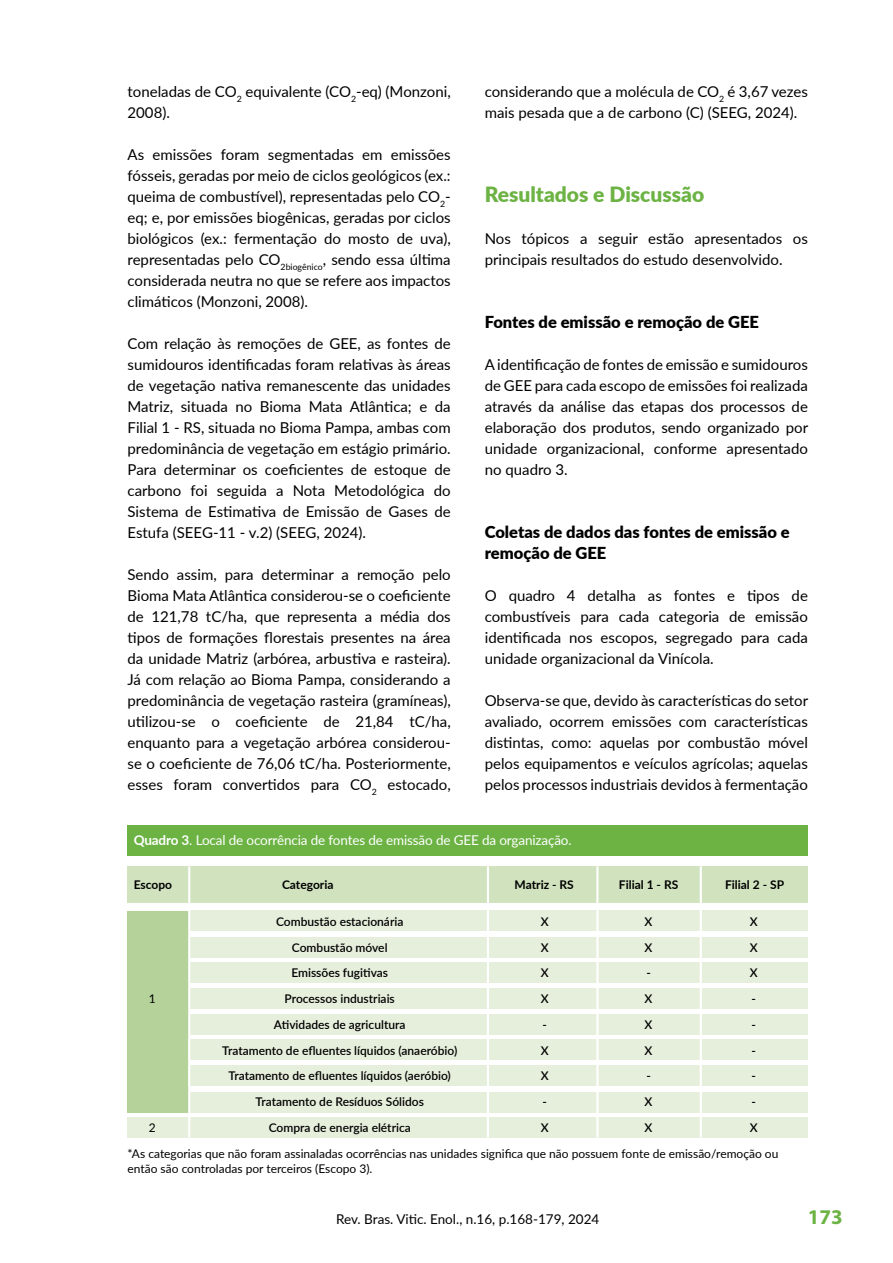
<style>
.page{position:relative;width:893px;height:1263px;background:#fff}
.page>*{position:absolute;margin:0;border:0;box-sizing:border-box;transform-origin:0 0}
.t1{font:900 21px "Lato";color:#6cb344}
.t2{font:700 21px "Myriad Pro";color:#6cb344}
.t3{font:900 16.5px/21px "Lato";color:#000}
.t4{font:15px/21px "Lato";color:#000;text-align:justify}
.t5{font:13.5px "Lato";letter-spacing:-.01em;color:#fff}
.t6{font:13.5px "Lato";color:#000}
.t7{font:600 12px/25.8px "Lato";color:#000}
.t8{font:12px/14.4px "Lato";color:#000}
.t9{font:700 12px "Lato";color:#000}
.s1{font-weight:700}
</style>
<div class="page">
<div style="left:128px;top:910px;width:61px;height:202px;background:#b4d299"></div>
<div style="left:189px;top:1014px;width:619px;height:20px;background:#e6efdc"></div>
<div style="left:189px;top:988px;width:619px;height:20px;background:#e6efdc"></div>
<div style="left:189px;top:962px;width:619px;height:20px;background:#e6efdc"></div>
<div style="left:128px;top:1117px;width:680px;height:20px;background:#e6efdc"></div>
<div style="left:189px;top:1092px;width:619px;height:20px;background:#e6efdc"></div>
<div style="left:188px;top:1065px;width:620px;height:21px;background:#e6efdc"></div>
<div style="left:188px;top:1039px;width:620px;height:21px;background:#e6efdc"></div>
<div style="left:189px;top:937px;width:619px;height:20px;background:#e6efdc"></div>
<div style="left:189px;top:910px;width:619px;height:21px;background:#e6efdc"></div>
<div style="left:128px;top:825px;width:680px;height:30px;background:#6cb344"></div>
<div style="left:128px;top:866px;width:680px;height:36px;background:#d0e2be"></div>
<hr style="left:487px;top:866px;width:2px;height:271px;background:#fff">
<hr style="left:596px;top:866px;width:2px;height:271px;background:#fff">
<hr style="left:700px;top:866px;width:2px;height:271px;background:#fff">
<hr style="left:188px;top:866px;width:2px;height:271px;background:#fff">
<p class="t4" style="left:128px;top:81px;width:325px">toneladas de CO<sub>2</sub> equivalente (CO<sub>2</sub>-eq) (Monzoni,<br>2008).</p>
<p class="t4" style="left:128px;top:144px;width:325px">As emissões foram segmentadas em emissões fósseis, geradas por meio de ciclos geológicos (ex.: queima de combustível), representadas pelo CO<sub>2</sub>- eq; e, por emissões biogênicas, geradas por ciclos biológicos (ex.: fermentação do mosto de uva), representadas pelo CO<sub>2biogênico</sub>, sendo essa última considerada neutra no que se refere aos impactos climáticos (Monzoni, 2008).</p>
<p class="t4" style="left:128px;top:333px;width:325px">Com relação às remoções de GEE, as fontes de sumidouros identificadas foram relativas às áreas de vegetação nativa remanescente das unidades Matriz, situada no Bioma Mata Atlântica; e da Filial 1 - RS, situada no Bioma Pampa, ambas com predominância de vegetação em estágio primário.<br>Para determinar os coeficientes de estoque de carbono foi seguida a Nota Metodológica do Sistema de Estimativa de Emissão de Gases de Estufa (SEEG-11 - v.2) (SEEG, 2024).</p>
<p class="t4" style="left:128px;top:564px;width:325px">Sendo assim, para determinar a remoção pelo Bioma Mata Atlântica considerou-se o coeficiente de 121,78 tC/ha, que representa a média dos tipos de formações florestais presentes na área da unidade Matriz (arbórea, arbustiva e rasteira).<br>Já com relação ao Bioma Pampa, considerando a predominância de vegetação rasteira (gramíneas), utilizou-se o coeficiente de 21,84 tC/ha, enquanto para a vegetação arbórea considerou&shy;se o coeficiente de 76,06 tC/ha. Posteriormente, esses foram convertidos para CO<sub>2</sub> estocado,</p>
<p class="t4" style="left:485px;top:81px;width:325px">considerando que a molécula de CO<sub>2</sub> é 3,67 vezes mais pesada que a de carbono (C) (SEEG, 2024).</p>
<h1 class="t1" style="left:485px;top:179px;width:221px">Resultados e Discussão</h1>
<p class="t4" style="left:485px;top:228px;width:325px">Nos tópicos a seguir estão apresentados os principais resultados do estudo desenvolvido.</p>
<p class="t3" style="left:485px;top:311px;width:276px">Fontes de emissão e remoção de GEE</p>
<p class="t4" style="left:485px;top:354px;width:325px">A identificação de fontes de emissão e sumidouros de GEE para cada escopo de emissões foi realizada através da análise das etapas dos processos de elaboração dos produtos, sendo organizado por unidade organizacional, conforme apresentado no quadro 3.</p>
<p class="t3" style="left:485px;top:521px;width:307px">Coletas de dados das fontes de emissão e remoção de GEE</p>
<p class="t4" style="left:485px;top:585px;width:325px">O quadro 4 detalha as fontes e tipos de combustíveis para cada categoria de emissão identificada nos escopos, segregado para cada unidade organizacional da Vinícola.</p>
<p class="t4" style="left:485px;top:690px;width:325px">Observa-se que, devido às características do setor avaliado, ocorrem emissões com características distintas, como: aquelas por combustão móvel pelos equipamentos e veículos agrícolas; aquelas pelos processos industriais devidos à fermentação</p>
<p class="t5" style="left:134px;top:830px;width:439px"><span class="s1">Quadro 3</span>. Local de ocorrência de fontes de emissão de GEE da organização.</p>
<p class="t9" style="left:514px;top:875px;width:61px">Matriz - RS</p>
<p class="t9" style="left:619px;top:876px;width:61px">Filial 1 - RS</p>
<p class="t7" style="left:645px;top:908px;width:9px">X<br>X -<br>X<br>X<br>X -<br>X<br>X</p>
<p class="t8" style="left:128px;top:1146px;width:652px">*As categorias que não foram assinaladas ocorrências nas unidades significa que não possuem fonte de emissão/remoção ou então são controladas por terceiros (Escopo 3).</p>
<p class="t9" style="left:134px;top:875px;width:40px">Escopo</p>
<p class="t9" style="left:282px;top:875px;width:53px">Categoria</p>
<p class="t9" style="left:725px;top:875px;width:61px">Filial 2 - SP</p>
<p class="t7" style="left:222px;top:908px;width:237px;text-align:center">Combustão estacionária<br>Combustão móvel<br>Emissões fugitivas<br>Processos industriais<br>Atividades de agricultura<br>Tratamento de efluentes líquidos (anaeróbio)<br>Tratamento de efluentes líquidos (aeróbio)<br>Tratamento de Resíduos Sólidos<br>Compra de energia elétrica</p>
<p class="t7" style="left:541px;top:908px;width:9px">X<br>X<br>X<br>X -<br>X<br>X -<br>X</p>
<p class="t7" style="left:750px;top:908px;width:9px">X<br>X<br>X - - - - -<br>X</p>
<p class="t8" style="left:149px;top:991px;width:8px">1</p>
<p class="t8" style="left:149px;top:1120px;width:8px">2</p>
<p class="t6" style="left:336px;top:1209px;width:265px">Rev. Bras. Vitic. Enol., n.16, p.168-179, 2024</p>
<h1 class="t2" style="left:808px;top:1203px;width:36px">173</h1>
</div>
